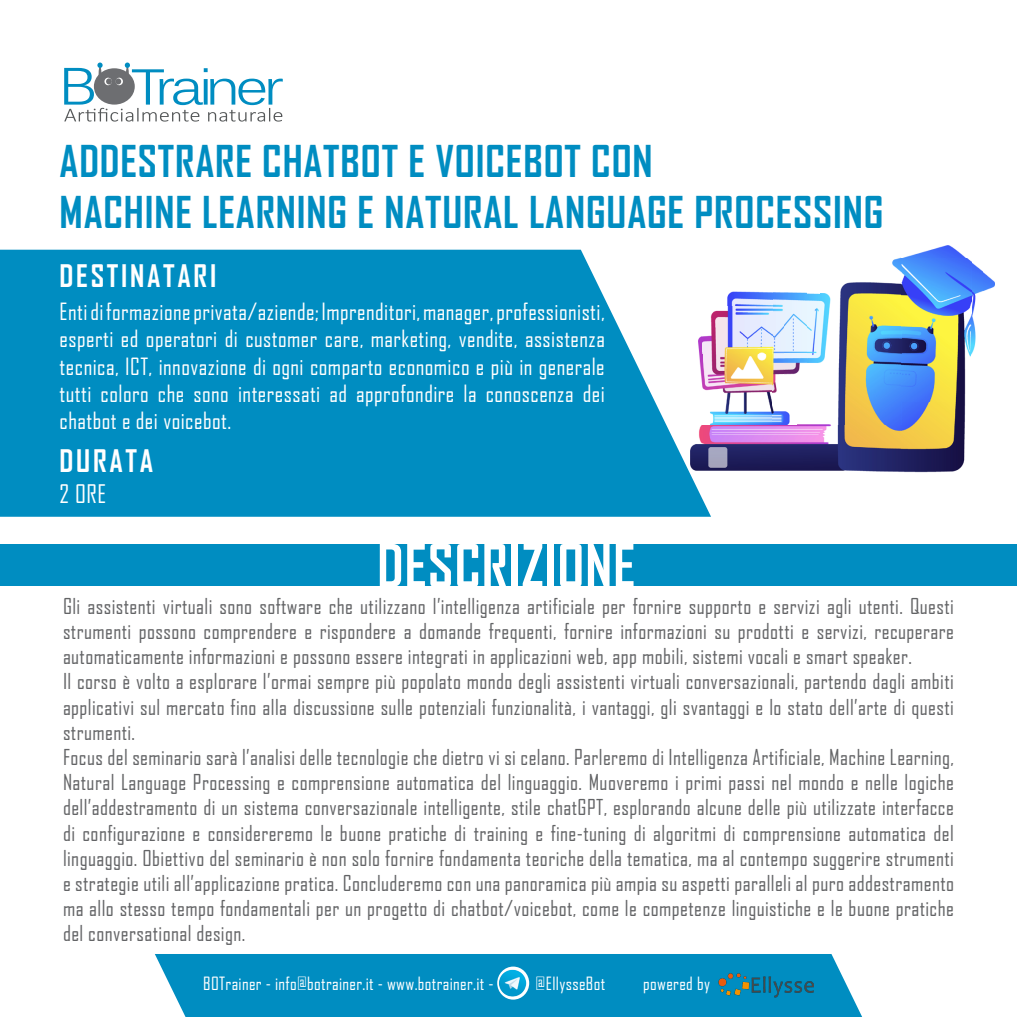
<style>
.page{position:relative;width:1017px;height:1017px;background:#fff}
.page>*{position:absolute;margin:0;border:0;box-sizing:border-box;transform-origin:0 0}
.t1{font:700 56px "Agency FB";letter-spacing:.02em;color:#fff}
.t2{font:700 42px/50.4px "Agency FB";letter-spacing:.02em;color:#008dc1}
.t3{font:700 29.75px "Agency FB";letter-spacing:.09em;color:#fff}
.t4{font:24.5px "Agency FB";color:#fff}
.t5{font:22.75px/27.3px "Agency FB";letter-spacing:.02em;color:#fff;text-align:justify}
.t6{font:21px/25.2px "Agency FB";letter-spacing:.02em;color:#636466}
.t7{font:17.5px "Agency FB";letter-spacing:.02em;color:#fff}
</style>
<div class="page">
<svg style="left:64px;top:63px;width:219px;height:59px"></svg>
<svg style="left:0;top:250px;width:711px;height:267px;background:#1596c6"></svg>
<div style="left:0;top:544px;width:1017px;height:41px;background:#008dc1"></div>
<div style="left:155px;top:954px;width:707px;height:63px;background:#008dc1"></div>
<div style="left:58px;top:438px;width:98px;height:36px;background:#008dc1"></div>
<img style="left:718px;top:966px;width:96px;height:35px">
<svg style="left:497px;top:967px;width:32px;height:33px"></svg>
<img style="left:499px;top:970px;width:27px;height:26px">
<img style="left:691px;top:425px;width:210px;height:48px">
<img style="left:901px;top:246px;width:70px;height:227px">
<img style="left:702px;top:305px;width:71px;height:120px">
<img style="left:773px;top:409px;width:17px;height:16px">
<img style="left:838px;top:282px;width:63px;height:143px">
<img style="left:773px;top:292px;width:11px;height:101px">
<img style="left:691px;top:329px;width:12px;height:60px">
<img style="left:784px;top:292px;width:24px;height:83px">
<img style="left:808px;top:293px;width:23px;height:70px">
<img style="left:971px;top:261px;width:12px;height:94px">
<img style="left:727px;top:291px;width:46px;height:14px">
<svg style="left:808px;top:293px;width:12px;height:1px"></svg>
<img style="left:983px;top:272px;width:12px;height:19px">
<img style="left:892px;top:257px;width:9px;height:15px">
<div style="left:58px;top:249px;width:152px;height:60px;background:#008dc1"></div>
<div style="left:210px;top:263px;width:6px;height:25px;border:3px solid #008dc1"></div>
<h2 class="t2" style="left:60px;top:135px;width:825px">ADDESTRARE CHATBOT E VOICEBOT CON<br>MACHINE LEARNING E NATURAL LANGUAGE PROCESSING</h2>
<h3 class="t3" style="left:60px;top:257px;width:158px">DESTINATARI</h3>
<p class="t5" style="left:60px;top:298px;width:547px">Enti di formazione privata/aziende; Imprenditori, manager, professionisti, esperti ed operatori di customer care, marketing, vendite, assistenza tecnica, ICT, innovazione di ogni comparto economico e più in generale tutti coloro che sono interessati ad approfondire la conoscenza dei chatbot e dei voicebot.</p>
<h3 class="t3" style="left:60px;top:442px;width:95px">DURATA</h3>
<p class="t4" style="left:60px;top:479px;width:48px">2 ORE</p>
<h1 class="t1" style="left:377px;top:531px;width:260px">DESCRIZIONE</h1>
<p class="t6" style="left:63px;top:593px;width:893px">Gli assistenti virtuali sono software che utilizzano l’intelligenza artificiale per fornire supporto e servizi agli utenti. Questi strumenti possono comprendere e rispondere a domande frequenti, fornire informazioni su prodotti e servizi, recuperare automaticamente informazioni e possono essere integrati in applicazioni web, app mobili, sistemi vocali e smart speaker.<br>Il corso è volto a esplorare l’ormai sempre più popolato mondo degli assistenti virtuali conversazionali, partendo dagli ambiti applicativi sul mercato fino alla discussione sulle potenziali funzionalità, i vantaggi, gli svantaggi e lo stato dell’arte di questi strumenti.<br>Focus del seminario sarà l’analisi delle tecnologie che dietro vi si celano. Parleremo di Intelligenza Artificiale, Machine Learning, Natural Language Processing e comprensione automatica del linguaggio. Muoveremo i primi passi nel mondo e nelle logiche dell’addestramento di un sistema conversazionale intelligente, stile chatGPT, esplorando alcune delle più utilizzate interfacce di configurazione e considereremo le buone pratiche di training e fine-tuning di algoritmi di comprensione automatica del linguaggio. Obiettivo del seminario è non solo fornire fondamenta teoriche della tematica, ma al contempo suggerire strumenti e strategie utili all’applicazione pratica. Concluderemo con una panoramica più ampia su aspetti paralleli al puro addestramento ma allo stesso tempo fondamentali per un progetto di chatbot/voicebot, come le competenze linguistiche e le buone pratiche del conversational design.</p>
<p class="t7" style="left:203px;top:973px;width:292px">BOTrainer - info@botrainer.it - www.botrainer.it -</p>
<p class="t7" style="left:536px;top:973px;width:71px">@EllysseBot</p>
<p class="t7" style="left:643px;top:973px;width:68px">powered by</p>
</div>
